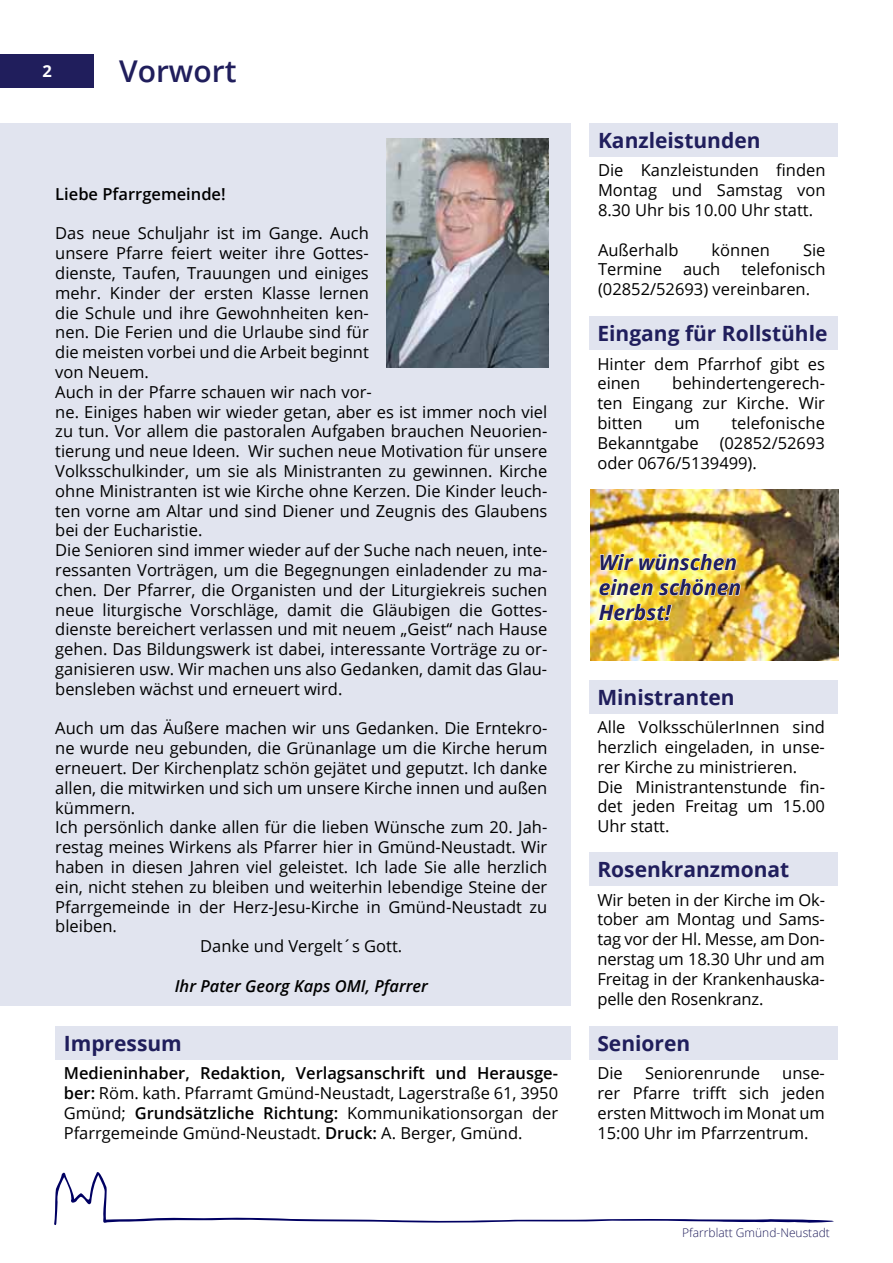
<style>
.page{position:relative;width:893px;height:1263px;background:#fff}
.page>*{position:absolute;margin:0;border:0;box-sizing:border-box;transform-origin:0 0}
.t1{font:600 30px "Open Sans";color:#201e5c}
.t2{font:700 21px "Open Sans";color:#201e5c}
.t3{font:italic 700 21px/25.2px "Open Sans";color:#201e5c}
.t4{font:16.5px/19.8px "Open Sans";color:#000;text-align:justify}
.t5{font:italic 600 16.5px "Open Sans";color:#000}
.t6{font:600 16.5px "Open Sans";color:#000}
.t7{font:700 16.5px "Open Sans";color:#fff}
.t8{font:300 12px "Open Sans";color:#201e5c}
.s1{font-weight:600}
</style>
<div class="page">
<svg style="left:54px;top:1172px;width:780px;height:53px"></svg>
<div style="left:0;top:54px;width:94px;height:33px;background:#201e5c"></div>
<div style="left:0;top:123px;width:571px;height:883px;background:#e1e4ef"></div>
<div style="left:589px;top:123px;width:249px;height:33px;background:#e1e4ef"></div>
<div style="left:55px;top:1026px;width:516px;height:33px;background:#e1e4ef"></div>
<img style="left:386px;top:139px;width:163px;height:229px">
<div style="left:589px;top:853px;width:249px;height:33px;background:#e1e4ef"></div>
<div style="left:589px;top:680px;width:249px;height:33px;background:#e1e4ef"></div>
<div style="left:589px;top:1026px;width:249px;height:33px;background:#e1e4ef"></div>
<img style="left:590px;top:489px;width:248px;height:172px">
<svg style="left:600px;top:553px;width:137px;height:18px;background:#faec95"></svg>
<svg style="left:599px;top:578px;width:54px;height:18px"></svg>
<svg style="left:659px;top:578px;width:82px;height:18px"></svg>
<svg style="left:598px;top:603px;width:74px;height:18px"></svg>
<div style="left:589px;top:317px;width:249px;height:33px;background:#e1e4ef"></div>
<p class="t7" style="left:42px;top:59px;width:11px">2</p>
<h1 class="t1" style="left:119px;top:51px;width:119px">Vorwort</h1>
<p class="t6" style="left:55px;top:182px;width:172px">Liebe Pfarrgemeinde!</p>
<p class="t4" style="left:55px;top:223px;width:494px;text-align:left">Das neue Schuljahr ist im Gange. Auch<br>unsere Pfarre feiert weiter ihre Gottes-<br>dienste, Taufen, Trauungen und einiges<br>mehr. Kinder der ersten Klasse lernen<br>die Schule und ihre Gewohnheiten ken-<br>nen. Die Ferien und die Urlaube sind für<br>die meisten vorbei und die Arbeit beginnt<br>von Neuem.<br>Auch in der Pfarre schauen wir nach vor-<br>ne. Einiges haben wir wieder getan, aber es ist immer noch viel zu tun. Vor allem die pastoralen Aufgaben brauchen Neuorien&shy;tierung und neue Ideen. Wir suchen neue Motivation für unsere Volksschulkinder, um sie als Ministranten zu gewinnen. Kirche ohne Ministranten ist wie Kirche ohne Kerzen. Die Kinder leuch&shy;ten vorne am Altar und sind Diener und Zeugnis des Glaubens bei der Eucharistie.<br>Die Senioren sind immer wieder auf der Suche nach neuen, inte&shy;ressanten Vorträgen, um die Begegnungen einladender zu ma&shy;chen. Der Pfarrer, die Organisten und der Liturgiekreis suchen neue liturgische Vorschläge, damit die Gläubigen die Gottes&shy;dienste bereichert verlassen und mit neuem „Geist“ nach Hause gehen. Das Bildungswerk ist dabei, interessante Vorträge zu or&shy;ganisieren usw. Wir machen uns also Gedanken, damit das Glau&shy;bensleben wächst und erneuert wird.</p>
<p class="t4" style="left:55px;top:718px;width:493px">Auch um das Äußere machen wir uns Gedanken. Die Erntekro-</p>
<p class="t4" style="left:55px;top:738px;width:494px">ne wurde neu gebunden, die Grünanlage um die Kirche herum</p>
<p class="t4" style="left:55px;top:758px;width:493px">erneuert. Der Kirchenplatz schön gejätet und geputzt. Ich danke</p>
<p class="t4" style="left:55px;top:777px;width:493px">allen, die mitwirken und sich um unsere Kirche innen und außen</p>
<p class="t4" style="left:55px;top:797px;width:81px">kümmern.</p>
<p class="t4" style="left:55px;top:817px;width:494px">Ich persönlich danke allen für die lieben Wünsche zum 20. Jah-</p>
<p class="t4" style="left:55px;top:837px;width:493px">restag meines Wirkens als Pfarrer hier in Gmünd-Neustadt. Wir</p>
<p class="t4" style="left:55px;top:857px;width:493px">haben in diesen Jahren viel geleistet. Ich lade Sie alle herzlich</p>
<p class="t4" style="left:55px;top:876px;width:493px">ein, nicht stehen zu bleiben und weiterhin lebendige Steine der</p>
<p class="t4" style="left:55px;top:896px;width:493px">Pfarrgemeinde in der Herz-Jesu-Kirche in Gmünd-Neustadt zu</p>
<p class="t4" style="left:55px;top:916px;width:63px">bleiben.</p>
<p class="t4" style="left:200px;top:936px;width:204px">Danke und Vergelt´s Gott.</p>
<p class="t5" style="left:175px;top:974px;width:255px">Ihr Pater Georg Kaps OMI, Pfarrer</p>
<p class="t2" style="left:64px;top:1028px;width:120px">Impressum</p>
<p class="t4" style="left:64px;top:1063px;width:496px"><span class="s1">Medieninhaber, Redaktion, Verlagsanschrift und Herausge&shy;ber:</span> Röm. kath. Pfarramt Gmünd-Neustadt, Lagerstraße 61, 3950<br>Gmünd; <span class="s1">Grundsätzliche Richtung:</span> Kommunikationsorgan der Pfarrgemeinde Gmünd-Neustadt. <span class="s1">Druck:</span> A. Berger, Gmünd.</p>
<p class="t2" style="left:598px;top:125px;width:164px">Kanzleistunden</p>
<p class="t4" style="left:598px;top:160px;width:229px">Die Kanzleistunden finden Montag und Samstag von 8.30 Uhr bis 10.00 Uhr statt.</p>
<p class="t4" style="left:598px;top:239px;width:82px">Außerhalb</p>
<p class="t4" style="left:712px;top:239px;width:60px">können</p>
<p class="t4" style="left:803px;top:239px;width:24px">Sie</p>
<p class="t4" style="left:598px;top:259px;width:66px">Termine</p>
<p class="t4" style="left:683px;top:259px;width:39px">auch</p>
<p class="t4" style="left:598px;top:259px;width:229px;text-indent:143px">telefonisch (02852/52693) vereinbaren.</p>
<p class="t2" style="left:597px;top:319px;width:232px">Eingang für Rollstühle</p>
<p class="t4" style="left:597px;top:353px;width:229px">Hinter dem Pfarrhof gibt es einen</p>
<p class="t4" style="left:597px;top:373px;width:229px;text-indent:75px">behindertengerech&shy;ten Eingang zur Kirche. Wir bitten</p>
<p class="t4" style="left:674px;top:413px;width:27px">um</p>
<p class="t4" style="left:731px;top:413px;width:95px">telefonische</p>
<p class="t4" style="left:597px;top:432px;width:103px">Bekanntgabe</p>
<p class="t4" style="left:597px;top:432px;width:229px;text-indent:122px">(02852/52693 oder 0676/5139499).</p>
<p class="t3" style="left:599px;top:549px;width:144px">Wir wünschen einen schönen<br>Herbst!</p>
<p class="t2" style="left:597px;top:682px;width:139px">Ministranten</p>
<p class="t4" style="left:597px;top:717px;width:229px;text-align:left">Alle VolksschülerInnen sind herzlich eingeladen, in unse&shy;rer Kirche zu ministrieren.<br>Die Ministrantenstunde fin&shy;det jeden Freitag um 15.00<br>Uhr statt.</p>
<p class="t2" style="left:597px;top:855px;width:194px">Rosenkranzmonat</p>
<p class="t4" style="left:597px;top:889px;width:229px">Wir beten in der Kirche im Ok&shy;tober am Montag und Sams&shy;tag vor der Hl. Messe, am Don&shy;nerstag um 18.30 Uhr und am Freitag in der Krankenhauska&shy;pelle den Rosenkranz.</p>
<p class="t2" style="left:597px;top:1028px;width:94px">Senioren</p>
<p class="t4" style="left:597px;top:1063px;width:27px">Die</p>
<p class="t4" style="left:645px;top:1063px;width:117px">Seniorenrunde</p>
<p class="t4" style="left:597px;top:1063px;width:229px;text-indent:185px">unse&shy;rer Pfarre trifft sich jeden ersten Mittwoch im Monat um 15:00 Uhr im Pfarrzentrum.</p>
<p class="t8" style="left:682px;top:1224px;width:149px">Pfarrblatt Gmünd-Neustadt</p>
</div>
